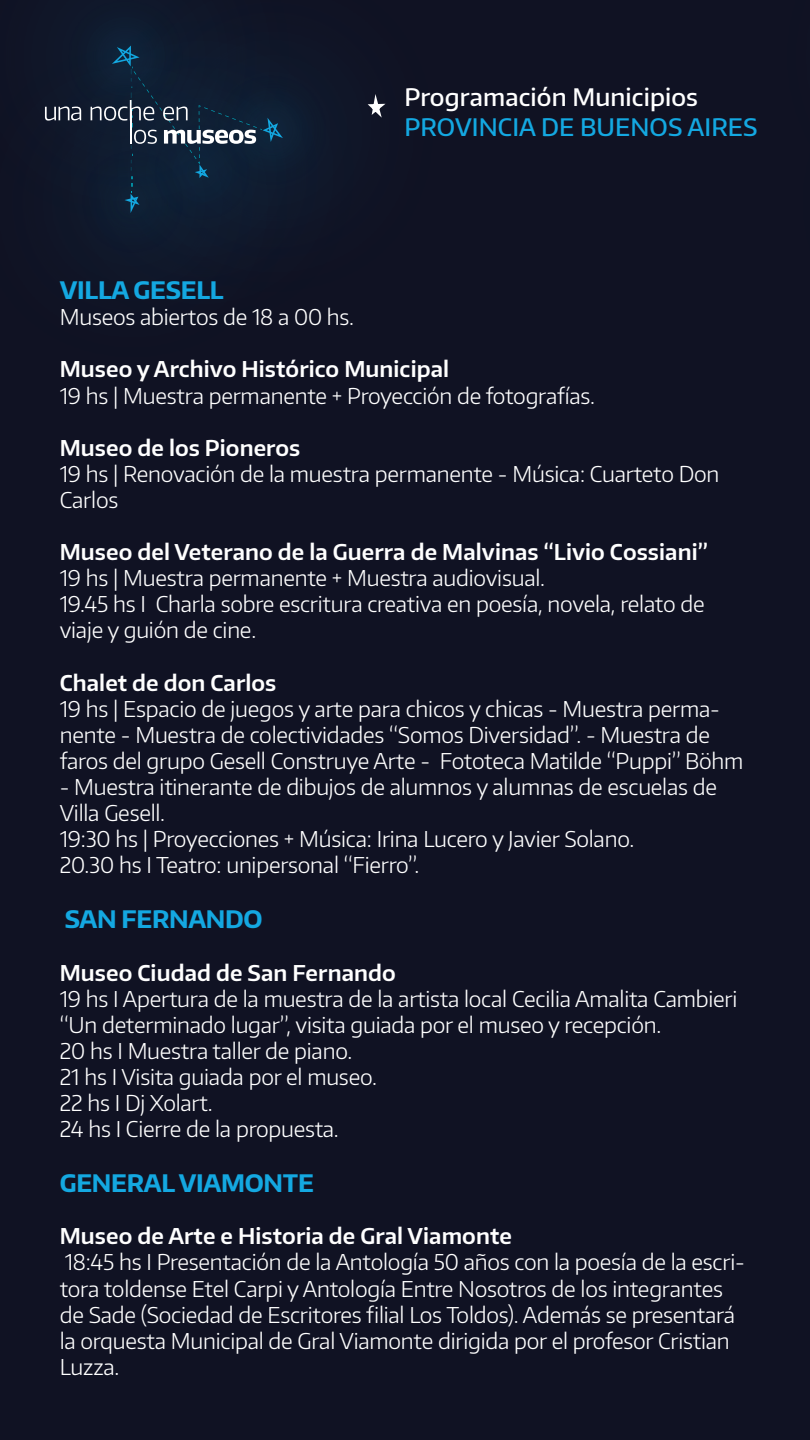
<style>
.page{position:relative;width:810px;height:1440px;background:#101223}
.page>*{position:absolute;margin:0;border:0;box-sizing:border-box;transform-origin:0 0}
.t1{font:700 24.08px "Encode Sans";letter-spacing:-.01em;color:#14a8e1}
.t2{font:500 24.08px "Encode Sans";letter-spacing:.005em;color:#fff}
.t3{font:500 24.08px "Encode Sans";letter-spacing:.005em;color:#14a8e1}
.t4{font:300 21.75px/26.1px "Encode Sans";letter-spacing:-.01em;color:#fff}
.t5{font:600 21.75px "Encode Sans";letter-spacing:.005em;color:#fff}
</style>
<div class="page">
<img style="left:44px;top:14px;width:324px;height:230px">
<div style="left:60px;top:130px;width:145px;height:117px;background:#0f192d"></div>
<svg style="left:45px;top:106px;width:36px;height:15px"></svg>
<svg style="left:91px;top:46px;width:192px;height:167px"></svg>
<svg style="left:368px;top:94px;width:17px;height:24px"></svg>
<p class="t2" style="left:404px;top:81px;width:295px">Programación Municipios</p>
<p class="t3" style="left:404px;top:111px;width:355px">PROVINCIA DE BUENOS AIRES</p>
<p class="t1" style="left:60px;top:274px;width:165px">VILLA GESELL</p>
<p class="t4" style="left:60px;top:303px;width:296px">Museos abiertos de 18 a 00 hs.</p>
<p class="t5" style="left:60px;top:355px;width:391px">Museo y Archivo Histórico Municipal</p>
<p class="t4" style="left:60px;top:382px;width:537px">19 hs | Muestra permanente + Proyección de fotografías.</p>
<p class="t5" style="left:60px;top:433px;width:242px">Museo de los Pioneros</p>
<p class="t4" style="left:60px;top:460px;width:661px">19 hs | Renovación de la muestra permanente - Música: Cuarteto Don<br>Carlos</p>
<p class="t5" style="left:60px;top:538px;width:650px">Museo del Veterano de la Guerra de Malvinas “Livio Cossiani”</p>
<p class="t4" style="left:60px;top:564px;width:646px">19 hs | Muestra permanente + Muestra audiovisual.<br>19.45 hs I Charla sobre escritura creativa en poesía, novela, relato de viaje y guión de cine.</p>
<p class="t5" style="left:60px;top:668px;width:218px">Chalet de don Carlos</p>
<p class="t4" style="left:60px;top:695px;width:685px">19 hs | Espacio de juegos y arte para chicos y chicas - Muestra perma&shy;nente - Muestra de colectividades “Somos Diversidad”. - Muestra de faros del grupo Gesell Construye Arte - Fototeca Matilde “Puppi” Böhm</p>
<p class="t4" style="left:60px;top:773px;width:659px">- Muestra itinerante de dibujos de alumnos y alumnas de escuelas de Villa Gesell.<br>19:30 hs | Proyecciones + Música: Irina Lucero y Javier Solano.<br>20.30 hs I Teatro: unipersonal “Fierro”.</p>
<p class="t1" style="left:65px;top:904px;width:199px">SAN FERNANDO</p>
<p class="t5" style="left:60px;top:958px;width:338px">Museo Ciudad de San Fernando</p>
<p class="t4" style="left:60px;top:985px;width:679px">19 hs I Apertura de la muestra de la artista local Cecilia Amalita Cambieri “Un determinado lugar”, visita guiada por el museo y recepción.<br>20 hs I Muestra taller de piano.<br>21 hs I Visita guiada por el museo.<br>22 hs I Dj Xolart.<br>24 hs I Cierre de la propuesta.</p>
<p class="t1" style="left:60px;top:1167px;width:256px">GENERAL VIAMONTE</p>
<p class="t5" style="left:60px;top:1222px;width:454px">Museo de Arte e Historia de Gral Viamonte</p>
<p class="t4" style="left:60px;top:1249px;width:687px">18:45 hs I Presentación de la Antología 50 años con la poesía de la escri&shy;tora toldense Etel Carpi y Antología Entre Nosotros de los integrantes de Sade (Sociedad de Escritores filial Los Toldos). Además se presentará la orquesta Municipal de Gral Viamonte dirigida por el profesor Cristian Luzza.</p>
</div>
